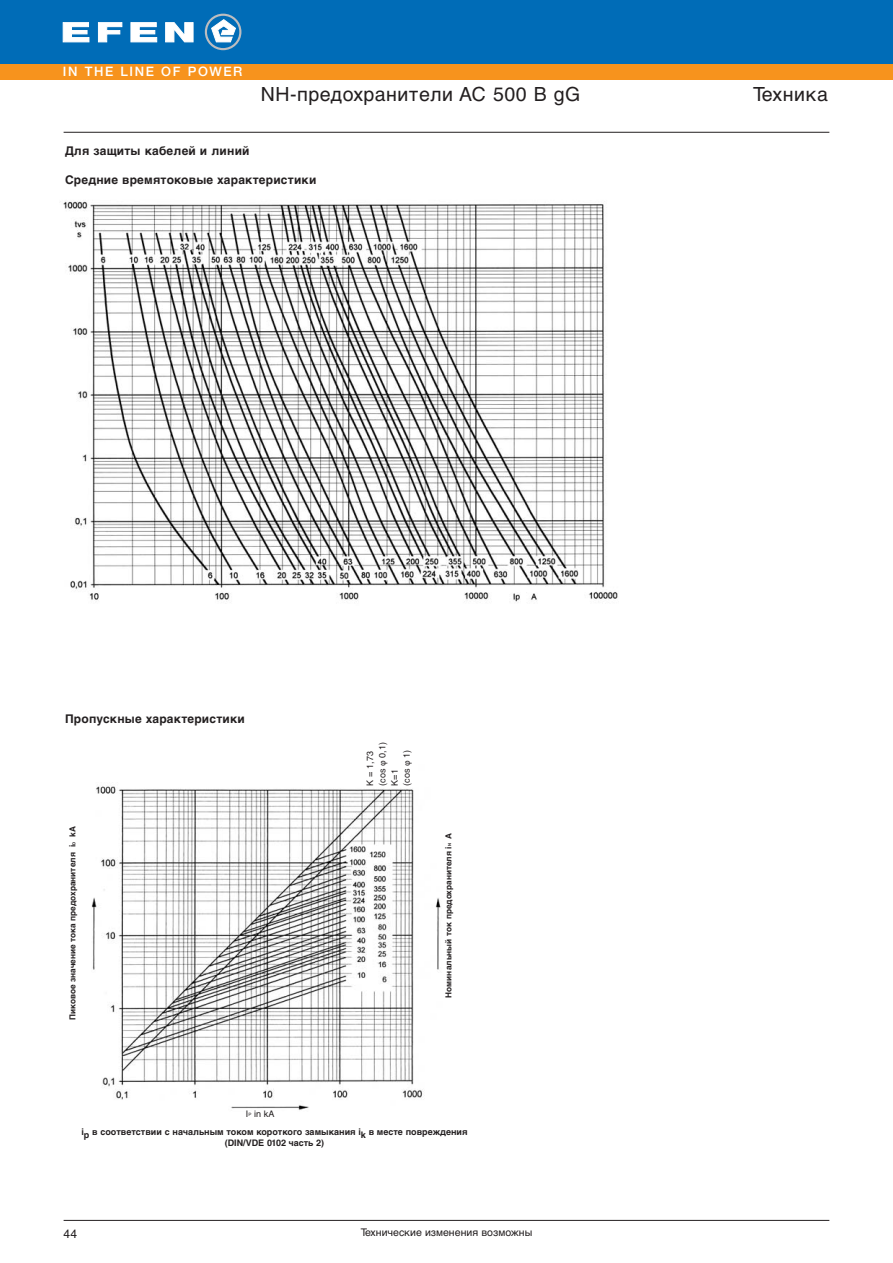
<style>
.page{position:relative;width:893px;height:1263px;background:#fff}
.page>*{position:absolute;margin:0;border:0;box-sizing:border-box;transform-origin:0 0}
.t1{font:19.5px "Helvetica Cyr Upright";letter-spacing:.03em;color:#231f20}
.t2{font:500 13.05px "Helvetica Neue";letter-spacing:.12em;color:#fff}
.t3{font:700 12px "Helvetica Cyr";letter-spacing:.015em;color:#231f20}
.t4{font:12px "Helvetica Cyr Upright";color:#231f20}
.t5{font:10.5px "Helvetica Cyr Upright";color:#231f20}
.t6{font:700 9px/10.5px "Helvetica Cyr";color:#231f20;text-align:center}
.t7{font:9px/12.3px "Helvetica Cyr Upright";color:#231f20}
.t8{font:700 8.25px "Helvetica Cyr";color:#231f20}
.s1{font-family:"AG Greek+Math Pi BQ"}
.s2{font-size:4.2px}
.s3{font-size:4.5px}
</style>
<div class="page">
<hr style="left:64px;top:1220px;width:765px;height:1px;background:#231f20">
<div style="left:0;top:64px;width:892px;height:15px;background:#f7931d"></div>
<div style="left:0;top:0;width:892px;height:64px;background:#006cb7"></div>
<svg style="left:211px;top:19px;width:25px;height:23px"></svg>
<div style="left:205px;top:14px;width:36px;height:36px;border:2px solid #bcbdc0;border-radius:50%"></div>
<svg style="left:63px;top:22px;width:26px;height:20px"></svg>
<svg style="left:98px;top:22px;width:24px;height:20px"></svg>
<svg style="left:130px;top:22px;width:27px;height:20px"></svg>
<svg style="left:165px;top:22px;width:28px;height:20px"></svg>
<hr style="left:64px;top:132px;width:765px;height:1px;background:#231f20">
<img style="left:63px;top:201px;width:555px;height:401px">
<img style="left:91px;top:786px;width:350px;height:324px">
<h2 class="t2" style="left:63px;top:66px;width:181px">IN THE LINE OF POWER</h2>
<h1 class="t1" style="left:261px;top:87px;width:321px">NH-предохранители AC 500 В gG</h1>
<h1 class="t1" style="left:753px;top:87px;width:76px">Техника</h1>
<h3 class="t3" style="left:65px;top:146px;width:186px">Для защиты кабелей и линий</h3>
<h3 class="t3" style="left:65px;top:176px;width:253px">Средние времятоковые характеристики</h3>
<h3 class="t3" style="left:65px;top:714px;width:181px">Пропускные характеристики</h3>
<p class="t7" style="left:364px;top:786px;width:45px;rotate:-90deg">K = 1,73 (cos <span class="s1">f</span> 0,1)<br>K=1<br>(cos <span class="s1">f</span> 1)</p>
<p class="t8" style="left:70px;top:1020px;width:195px;rotate:-90deg">Пиковое значение тока предохранителя i<span class="s2">D</span> kA</p>
<p class="t8" style="left:445px;top:998px;width:166px;rotate:-90deg">Номинальный ток предохранителя i<span class="s2">N</span> A</p>
<p class="t7" style="left:246px;top:1108px;width:30px">I<span class="s3">P</span> in kA</p>
<p class="t6" style="left:81px;top:1127px;width:387px">ip в соответствии с начальным током короткого замыкания ik в месте повреждения (DIN/VDE 0102 часть 2)</p>
<h3 class="t4" style="left:64px;top:1229px;width:15px">44</h3>
<p class="t5" style="left:361px;top:1229px;width:173px">Технические изменения возможны</p>
</div>
